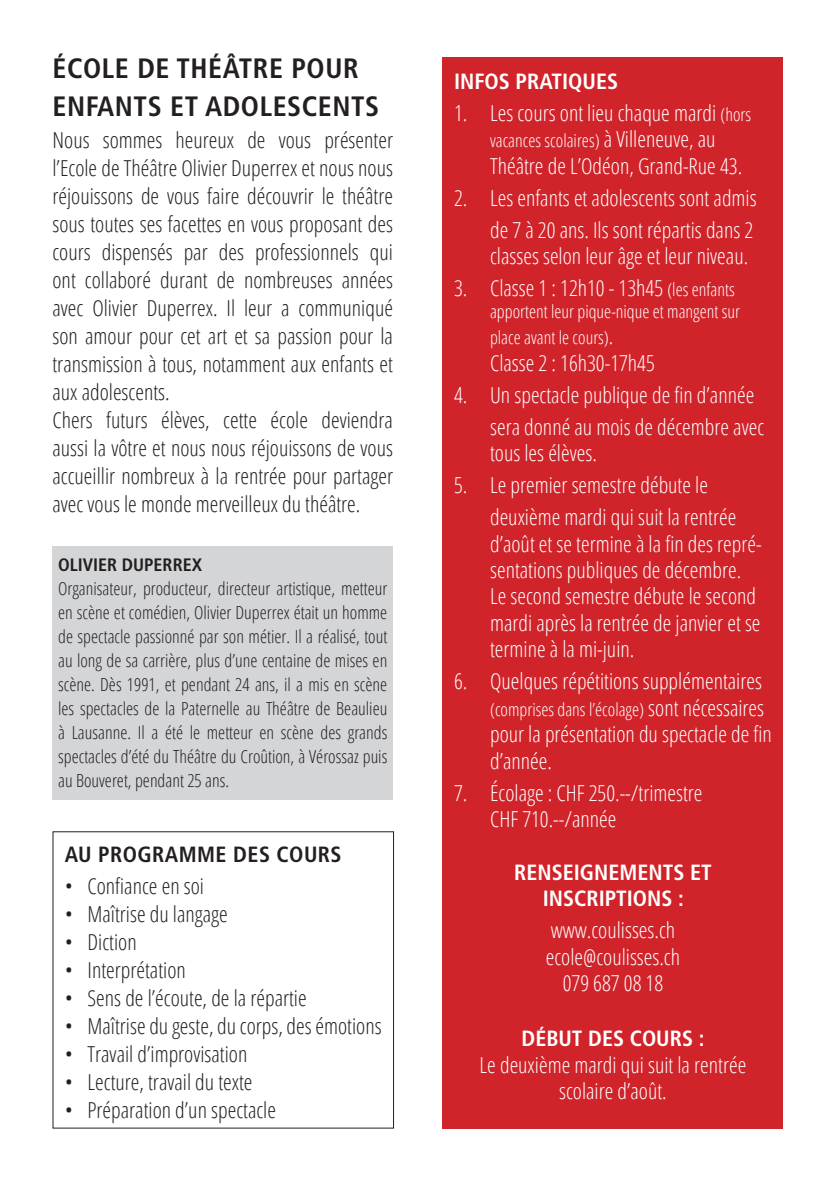
<style>
.page{position:relative;width:840px;height:1191px;background:#fff}
.page>*{position:absolute;margin:0;border:0;box-sizing:border-box;transform-origin:0 0}
.t1{font:700 condensed 28px/38.4px "Frutiger LT Std";letter-spacing:.02em;color:#231f20}
.t2{font:300 condensed 22px/26.4px "Open Sans";color:#fff}
.t3{font:300 condensed 22px/28px "Open Sans";color:#231f20}
.t4{font:700 condensed 22px/26.4px "Frutiger LT Std";color:#fff;text-align:center}
.t5{font:700 condensed 22px "Frutiger LT Std";letter-spacing:.02em;color:#231f20}
.t6{font:300 condensed 18px/24px "Open Sans";color:#231f20;text-align:justify}
.t7{font:300 condensed 18px/26.4px "Open Sans";color:#fff}
.t8{font:700 condensed 18px "Frutiger LT Std";color:#231f20}
.s1{font-size:18px}
.s2{font-size:22px}
</style>
<div class="page">
<div style="left:442px;top:57px;width:340px;height:1071px;background:#d1232a"></div>
<div style="left:52px;top:546px;width:341px;height:253px;background:#d4d5d7"></div>
<p class="t1" style="left:52px;top:49px;width:328px">ÉCOLE DE THÉÂTRE POUR<br>ENFANTS ET ADOLESCENTS</p>
<p class="t3" style="left:52px;top:125px;width:342px">Nous sommes heureux de vous présenter l’Ecole de Théâtre Olivier Duperrex et nous nous réjouissons de vous faire découvrir le théâtre sous toutes ses facettes en vous proposant des cours dispensés par des professionnels qui ont collaboré durant de nombreuses années avec Olivier Duperrex. Il leur a communiqué son amour pour cet art et sa passion pour la transmission à tous, notamment aux enfants et aux adolescents.<br>Chers futurs élèves, cette école deviendra aussi la vôtre et nous nous réjouissons de vous accueillir nombreux à la rentrée pour partager avec vous le monde merveilleux du théâtre.</p>
<p class="t8" style="left:58px;top:554px;width:145px">OLIVIER DUPERREX</p>
<p class="t6" style="left:58px;top:576px;width:330px">Organisateur, producteur, directeur artistique, metteur en scène et comédien, Olivier Duperrex était un homme de spectacle passionné par son métier. Il a réalisé, tout au long de sa carrière, plus d’une centaine de mises en scène. Dès 1991, et pendant 24 ans, il a mis en scène les spectacles de la Paternelle au Théâtre de Beaulieu à Lausanne. Il a été le metteur en scène des grands spectacles d’été du Théâtre du Croûtion, à Vérossaz puis au Bouveret, pendant 25 ans.</p>
<p class="t5" style="left:65px;top:841px;width:278px">AU PROGRAMME DES COURS</p>
<p class="t3" style="left:65px;top:871px;width:141px">• Confiance en soi</p>
<p class="t3" style="left:65px;top:899px;width:164px">• Maîtrise du langage</p>
<p class="t3" style="left:65px;top:927px;width:73px">• Diction</p>
<p class="t3" style="left:65px;top:955px;width:122px">• Interprétation</p>
<p class="t3" style="left:65px;top:983px;width:243px">• Sens de l’écoute, de la répartie</p>
<p class="t3" style="left:65px;top:1011px;width:318px">• Maîtrise du geste, du corps, des émotions</p>
<p class="t3" style="left:65px;top:1039px;width:184px">• Travail d’improvisation</p>
<p class="t3" style="left:65px;top:1067px;width:189px">• Lecture, travail du texte</p>
<p class="t3" style="left:65px;top:1095px;width:212px">• Préparation d’un spectacle</p>
<p class="t4" style="left:454px;top:68px;width:165px">INFOS PRATIQUES</p>
<p class="t2" style="left:454px;top:99px;width:298px">1. Les cours ont lieu chaque mardi <span class="s1">(hors</span></p>
<p class="t7" style="left:490px;top:127px;width:227px">vacances scolaires) <span class="s2">à Villeneuve, au</span></p>
<p class="t2" style="left:490px;top:152px;width:253px">Théâtre de L’Odéon, Grand-Rue 43.</p>
<p class="t2" style="left:454px;top:181px;width:304px;line-height:32px;text-align:right">2. Les enfants et adolescents sont admis de 7 à 20 ans. Ils sont répartis dans 2</p>
<p class="t2" style="left:490px;top:242px;width:259px">classes selon leur âge et leur niveau.</p>
<p class="t2" style="left:454px;top:274px;width:282px">3. Classe 1 : 12h10 - 13h45 <span class="s1">(les enfants</span></p>
<p class="t7" style="left:490px;top:298px;width:251px">apportent leur pique-nique et mangent sur place avant le cours)<span class="s2">.</span></p>
<p class="t2" style="left:490px;top:349px;width:166px">Classe 2 : 16h30-17h45</p>
<p class="t2" style="left:490px;top:378px;width:275px;line-height:32px;text-indent:-36px">4. Un spectacle publique de fin d’année sera donné au mois de décembre avec</p>
<p class="t2" style="left:490px;top:439px;width:108px">tous les élèves.</p>
<p class="t2" style="left:490px;top:468px;width:247px;line-height:32px;text-indent:-36px">5. Le premier semestre débute le deuxième mardi qui suit la rentrée</p>
<p class="t2" style="left:490px;top:530px;width:273px">d’août et se termine à la fin des repré&shy;sentations publiques de décembre.<br>Le second semestre débute le second mardi après la rentrée de janvier et se termine à la mi-juin.</p>
<p class="t2" style="left:454px;top:667px;width:309px">6. Quelques répétitions supplémentaires</p>
<p class="t7" style="left:490px;top:695px;width:275px">(comprises dans l’écolage) <span class="s2">sont nécessaires</span></p>
<p class="t2" style="left:490px;top:720px;width:283px">pour la présentation du spectacle de fin d’année.</p>
<p class="t2" style="left:490px;top:778px;width:214px;text-indent:-36px">7. Écolage : CHF 250.--/trimestre<br>CHF 710.--/année</p>
<p class="t4" style="left:514px;top:859px;width:199px">RENSEIGNEMENTS ET<br>INSCRIPTIONS :</p>
<p class="t2" style="left:545px;top:916px;width:136px;text-align:center">www.coulisses.ch ecole@coulisses.ch<br>079 687 08 18</p>
<p class="t4" style="left:521px;top:1025px;width:184px">DÉBUT DES COURS :</p>
<p class="t2" style="left:479px;top:1050px;width:268px;text-align:center">Le deuxième mardi qui suit la rentrée scolaire d’août.</p>
</div>
